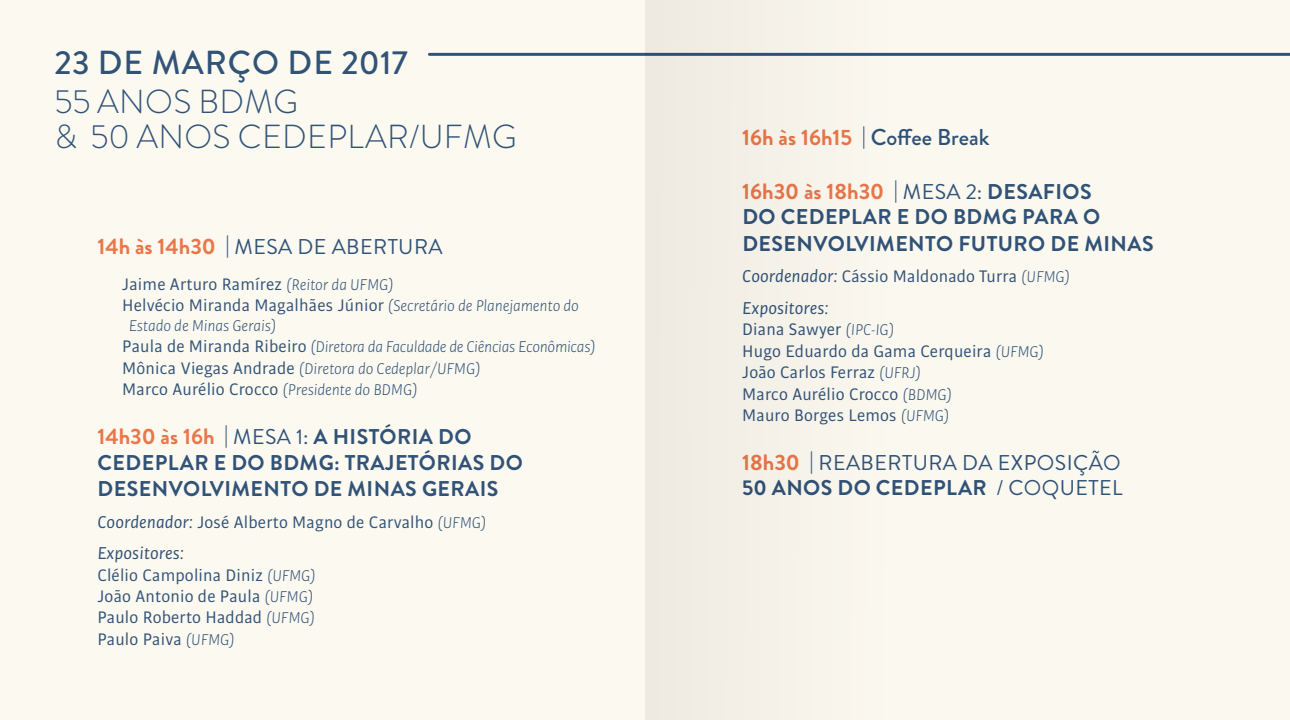
<style>
.page{position:relative;width:1290px;height:720px;background:#fff}
.page>*{position:absolute;margin:0;border:0;box-sizing:border-box;transform-origin:0 0}
.t1{font:300 33.25px/35px "Brandon Grotesque";letter-spacing:.01em;color:#315378}
.t2{font:500 33.25px "Brandon Grotesque";letter-spacing:.03em;color:#315378}
.t3{font:500 22.93px "Brandon Grotesque";color:#315378}
.t4{font:700 22.22px "Brandon Grotesque";color:#e9774a}
.t5{font:700 21.35px/26.1px "Brandon Grotesque";letter-spacing:.02em;color:#315378}
.t6{font:21.35px/25.6px "Brandon Grotesque";letter-spacing:.02em;color:#315378}
.t7{font:italic 18.38px "Bulo";letter-spacing:.01em;color:#315378}
.t8{font:17.85px/21.3px "Bulo";letter-spacing:.01em;color:#315378}
.t9{font:italic 300 16.62px/21.3px "Bulo";letter-spacing:-.01em;color:#315378}
.s1{font-weight:700;font-size:22.22px;color:#e9774a}
.s2{font-weight:300;font-style:italic;font-size:16.62px}
.s3{font-weight:400;font-style:normal;font-size:17.85px}
.s4{font-size:22.22px;color:#e9774a}
.s5{font-weight:400}
.s6{font-style:italic;font-size:18.38px}
.s7{font-weight:400;font-size:21.35px}
.s8{font-weight:400;font-size:21.35px;color:#315378}
.s9{font-size:21.35px;color:#315378}
.s10{font-weight:700}
</style>
<div class="page">
<div style="left:0;top:0;width:1290px;height:719px;background:#fcf9f0"></div>
<hr style="left:429px;top:53px;width:861px;height:3px;background:#315378">
<div style="left:645px;top:0;width:645px;height:719px;background:#fbf8ef"></div>
<h1 class="t2" style="left:55px;top:40px;width:355px">23 de março de 2017</h1>
<h1 class="t1" style="left:55px;top:84px;width:435px">55 ANOS BDMG<br>&amp; 50 ANOS CEDEPLAR/ufmg</h1>
<p class="t6" style="left:97px;top:234px;width:347px"><span class="s1">14H ÀS 14H30</span> | MESA DE ABERTURA</p>
<p class="t8" style="left:122px;top:272px;width:458px">Jaime Arturo Ramírez <span class="s2">(Reitor da UFMG)<br></span>Helvécio M iranda Magalhães Júnior <span class="s2">(Secretário de Planejamento do</span></p>
<p class="t9" style="left:122px;top:314px;width:475px;text-indent:6px">Estado de Minas Gerais)<br><span class="s3">Paula de M iranda Ribeiro</span> (Diretora da Faculdade de Ciências Econômicas)<br><span class="s3">M ônica Viegas Andrade</span> (Diretora do Cedeplar/UFMG)</p>
<p class="t8" style="left:122px;top:378px;width:296px">M arco Aurélio Crocco <span class="s2">(Presidente do BDMG)</span></p>
<p class="t5" style="left:97px;top:424px;width:427px"><span class="s4">14H30 ÀS 16H</span> <span class="s5">| MESA 1:</span> A HISTÓRIA DO<br>CEDEPLAR E DO BDMG: TRAJETÓRIAS DO<br>DESENVOLVIME NTO DE MINAS GERA</p>
<p class="t5" style="left:480px;top:476px;width:20px">IS</p>
<p class="t8" style="left:97px;top:510px;width:390px"><span class="s6">Coordenador:</span> José Alberto M agno de Carvalho <span class="s2">(UFMG)</span></p>
<p class="t7" style="left:97px;top:541px;width:88px">Expositores:</p>
<p class="t8" style="left:97px;top:563px;width:219px">Clélio Campolina Diniz <span class="s2">(UFMG)<br></span>João Antonio de Paula <span class="s2">(UFMG)<br></span>Paulo Roberto Haddad <span class="s2">(UFMG)<br></span>Paulo Paiva <span class="s2">(UFMG)</span></p>
<p class="t3" style="left:742px;top:121px;width:249px"><span class="s1">16H ÀS 16H15</span> <span class="s7">|</span> Coffee Break</p>
<p class="t4" style="left:742px;top:175px;width:351px">16H30 ÀS 18H30 <span class="s8">| MESA 2:</span> <span class="s9">DESAFIOS</span></p>
<p class="t5" style="left:742px;top:204px;width:68px">DO CEDEPLAR</p>
<p class="t5" style="left:897px;top:204px;width:140px">E DO BDMG PARA</p>
<p class="t5" style="left:742px;top:204px;width:413px;line-height:26.6px;text-indent:341px">O<br>DESENVOLVIME NTO FUTURO DE MINAS</p>
<p class="t8" style="left:742px;top:265px;width:329px"><span class="s6">Coordenador:</span> Cássio M aldonado Turra <span class="s2">(UFMG)</span></p>
<p class="t7" style="left:742px;top:296px;width:88px">Expositores:</p>
<p class="t8" style="left:742px;top:318px;width:303px">Diana Sawyer <span class="s2">(IPC-IG)<br></span>Hugo Eduardo da Gama Cerqueira <span class="s2">(UFMG)<br></span>João Carlos Ferraz <span class="s2">(UFRJ)<br></span>Marco Aurélio Crocco <span class="s2">(BDMG)<br></span>M auro Borges Lemos <span class="s2">(UFMG)</span></p>
<p class="t6" style="left:742px;top:450px;width:380px"><span class="s1">18H30</span> | R EABERTURA DA EXPOSIÇÃO<br><span class="s10">50 ANOS DO CEDEPLAR</span></p>
<p class="t6" style="left:996px;top:475px;width:128px">/ COQUETEL</p>
</div>
